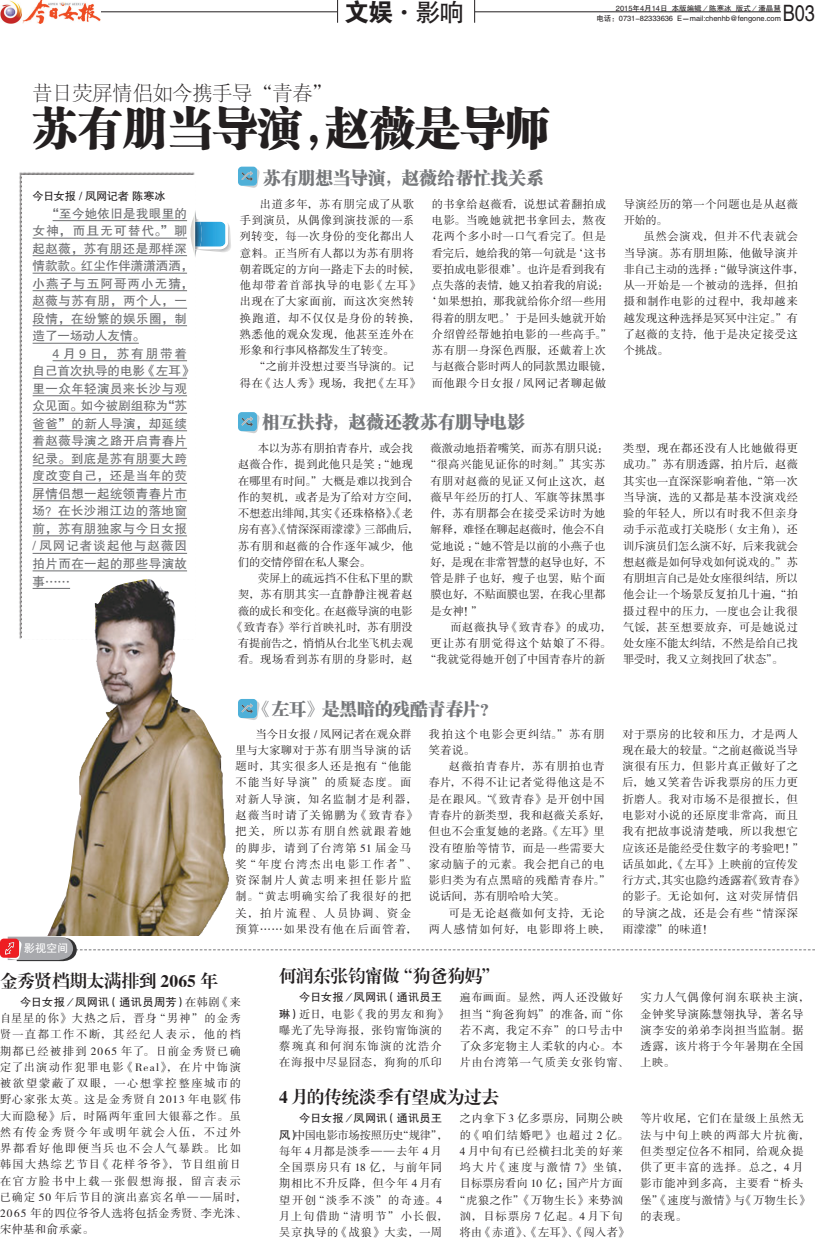
<style>
.page{position:relative;width:815px;height:1241px;background:#fff}
.page>*{position:absolute;margin:0;border:0;box-sizing:border-box;transform-origin:0 0}
.t1{font:45px "FZCSK GBK1 0";color:#231f20}
.t2{font:25px "FZHTJW GB1 0";color:#231f20}
.t3{font:22.62px "FZHTJW GB1 0";color:#231f20;scale:.8 1}
.t4{font:20px "FZSYJW GB1 0";color:#231f20}
.t5{font:17.5px "FZCSK GBK1 0";letter-spacing:.01em;color:#76787b}
.t6{font:17.5px "FZXBSJW GB1 0";letter-spacing:-.005em;color:#231f20}
.t7{font:12.5px/17.5px "FZHTJW GB1 0";letter-spacing:.035em;color:#6c6d70}
.t8{font:11.25px/16.2px "FZSSJW GB1 0";letter-spacing:.05em;color:#231f20}
.t9{font:11.25px/16.2px "FZSSJW GB1 0";letter-spacing:.115em;color:#231f20}
.t10{font:11.25px/16.2px "FZSSJW GB1 0";letter-spacing:.105em;color:#231f20}
.t11{font:11.25px/16.2px "FZSSJW GB1 0";letter-spacing:.02em;color:#231f20;text-align:center}
.t12{font:11.25px/16.2px "FZSSJW GB1 0";letter-spacing:.01em;color:#231f20}
.t13{font:11.25px/16.2px "FZSSJW GB1 0";color:#231f20;text-align:right}
.t14{font:11.25px "FZHTJW GB1 0";color:#231f20}
.t15{font:11.25px "FZSSJW GB1 0";letter-spacing:-.01em;color:#231f20}
.t16{font:11.25px/16.2px "FZSSJW GB1 0";letter-spacing:.095em;color:#231f20}
.t17{font:11.25px/16.2px "FZSSJW GB1 0";letter-spacing:.025em;color:#231f20}
.t18{font:11.25px/16.2px "FZSSJW GB1 0";letter-spacing:.08em;color:#231f20}
.t19{font:11.25px "FZSSJW GB1 0";letter-spacing:-.005em;color:#231f20}
.t20{font:11.25px "FZSSJW GB1 0";letter-spacing:-.02em;color:#231f20}
.t21{font:11.25px "FZSSJW GB1 0";letter-spacing:.085em;color:#231f20}
.t22{font:11.25px "FZHTJW GB1 0";letter-spacing:-.025em;color:#231f20}
.t23{font:11.25px "FZHTJW GB1 0";color:#fff}
.t24{font:7.5px "FZHTJW GB1 0";color:#231f20}
.s1{font-family:"FZDHTJW GB1 0"}
.s2{font-family:"FZSSK GBK1 0"}
.s3{font-family:"FZHTJW GB1 0"}
.s4{font-family:"FZSSJW GB1 0"}
</style>
<div class="page">
<div style="left:18px;top:172px;width:178px;height:468px;background:#231f20;opacity:.6"></div>
<hr style="left:36px;top:11px;width:745px;height:1px;background:#231f20">
<img style="left:1px;top:0;width:99px;height:23px">
<div style="left:337px;top:0;width:137px;height:24px;background:#fff"></div>
<svg style="left:337px;top:0;width:1px;height:23px"></svg>
<svg style="left:474px;top:0;width:1px;height:23px"></svg>
<svg style="left:0;top:936px;width:815px;height:24px"></svg>
<svg style="left:238px;top:167px;width:22px;height:21px"></svg>
<svg style="left:238px;top:412px;width:22px;height:21px"></svg>
<svg style="left:238px;top:699px;width:22px;height:21px"></svg>
<img style="left:45px;top:639px;width:184px;height:296px">
<svg style="left:21px;top:175px;width:210px;height:464px"></svg>
<img style="left:200px;top:221px;width:2px;height:26px">
<img style="left:195px;top:219px;width:5px;height:30px">
<h2 class="t2" style="left:344px;top:-1px;width:121px"><span class="s1">文娱</span>·影响</h2>
<h3 class="t4" style="left:33px;top:83px;width:302px">昔日荧屏情侣如今携手导“青春”</h3>
<h1 class="t1" style="left:33px;top:103px;width:519px">苏有朋当导演，赵薇是导师</h1>
<h3 class="t5" style="left:263px;top:168px;width:282px">苏有朋想当导演，赵薇给帮忙找关系</h3>
<p class="t24" style="left:616px;top:4px;width:166px">2015年4月14日 本版编辑／陈寒冰 版式／潘晶慧</p>
<h3 class="t3" style="left:783px;top:1px;width:42px">B03</h3>
<p class="t24" style="left:596px;top:14px;width:186px">电话：0731-82333636 E－mail:chenhb@fengone.com</p>
<p class="t22" style="left:33px;top:190px;width:135px">今日女报 / 凤网记者 陈寒冰</p>
<p class="t7" style="left:33px;top:205px;width:162px;text-indent:14px">“至今她依旧是我眼里的女神，而且无可替代。”聊起赵薇，苏有朋还是那样深情款款。红尘作伴潇潇洒洒，小燕子与五阿哥两小无猜，赵薇与苏有朋，两个人，一段情，在纷繁的娱乐圈，制造了一场动人友情。</p>
<p class="t7" style="left:33px;top:345px;width:162px;text-indent:20px">4 月 9 日，苏有朋带着自己首次执导的电影《左耳》里一众年轻演员来长沙与观众见面。如今被剧组称为“苏爸爸”的新人导演，却延续着赵薇导演之路开启青春片纪录。到底是苏有朋要大跨度改变自己，还是当年的荧屏情侣想一起统领青春片市场？在长沙湘江边的落地窗前，苏有朋独家与今日女报/ 凤网记者谈起他与赵薇因拍片而在一起的那些导演故事……</p>
<p class="t23" style="left:24px;top:942px;width:46px">影视空间</p>
<p class="t8" style="left:240px;top:196px;width:181px;text-indent:20px">出道多年，苏有朋完成了从歌手到演员，从偶像到演技派的一系列转变，每一次身份的变化都出人意料。正当所有人都以为苏有朋将朝着既定的方向一路走下去的时候，他却带着首部执导的电影《左耳》出现在了大家面前，而这次突然转换跑道，却不仅仅是身份的转换，熟悉他的观众发现，他甚至连外在形象和行事风格都发生了转变。</p>
<p class="t8" style="left:240px;top:359px;width:181px;text-indent:14px">“之前并没想过要当导演的。记得在《达人秀》现场，我把《左耳》</p>
<p class="t11" style="left:426px;top:196px;width:187px">的书拿给赵薇看，说想试着翻拍成电影。当晚她就把书拿回去，熬夜花两个多小时一口气看完了。但是看完后，她给我的第一句就是‘这书要拍成电影很难’。也许是看到我有点失落的表情，她又拍着我的肩说：‘如果想拍，那我就给你介绍一些用得着的朋友吧。’于是回头她就开始介绍曾经帮她拍电影的一些高手。”苏有朋一身深色西服，还戴着上次与赵薇合影时两人的同款黑边眼镜，而他跟今日女报 / 凤网记者聊起做</p>
<p class="t17" style="left:624px;top:196px;width:176px">导演经历的第一个问题也是从赵薇开始的。</p>
<p class="t8" style="left:624px;top:229px;width:181px;text-indent:20px">虽然会演戏，但并不代表就会当导演。苏有朋坦陈，他做导演并非自己主动的选择：“做导演这件事，从一开始是一个被动的选择，但拍摄和制作电影的过程中，我却越来越发现这种选择是冥冥中注定。”有了赵薇的支持，他于是决定接受这个挑战。</p>
<h3 class="t5" style="left:262px;top:411px;width:264px">相互扶持，赵薇还教苏有朋导电影</h3>
<p class="t12" style="left:238px;top:440px;width:182px;text-indent:20px">本以为苏有朋拍青春片，或会找赵薇合作，提到此他只是笑：“她现在哪里有时间。”大概是难以找到合作的契机，或者是为了给对方空间，不想惹出绯闻，其实《还珠格格》、《老房有喜》、《情深深雨<span class="s2">濛濛</span>》三部曲后，苏有朋和赵薇的合作逐年减少，他们的交情停留在私人聚会。</p>
<p class="t13" style="left:232px;top:570px;width:182px">荧屏上的疏远挡不住私下里的默<br>契，苏有朋其实一直静静注视着赵薇的成长和变化。在赵薇导演的电影《致青春》举行首映礼时，苏有朋没有提前告之，悄悄从台北坐飞机去观看。现场看到苏有朋的身影时，赵</p>
<p class="t19" style="left:431px;top:442px;width:179px">薇激动地捂着嘴笑，而苏有朋只说：</p>
<p class="t8" style="left:425px;top:457px;width:182px">“很高兴能见证你的时刻。”其实苏</p>
<p class="t8" style="left:431px;top:473px;width:176px">有朋对赵薇的见证又何止这次，赵</p>
<p class="t8" style="left:431px;top:489px;width:176px">薇早年经历的打人、军旗等抹黑事</p>
<p class="t8" style="left:431px;top:505px;width:176px">件，苏有朋都会在接受采访时为她</p>
<p class="t15" style="left:431px;top:523px;width:176px">解释，难怪在聊起赵薇时，他会不自</p>
<p class="t12" style="left:431px;top:538px;width:176px">觉地说：“她不管是以前的小燕子也</p>
<p class="t15" style="left:431px;top:556px;width:176px">好，是现在非常智慧的赵导也好，不</p>
<p class="t8" style="left:431px;top:570px;width:176px">管是胖子也好，瘦子也罢，贴个面</p>
<p class="t20" style="left:431px;top:588px;width:176px">膜也好，不贴面膜也罢，在我心里都</p>
<p class="t8" style="left:431px;top:603px;width:53px">是女神！”</p>
<p class="t8" style="left:451px;top:619px;width:162px">而赵薇执导《致青春》的成功，</p>
<p class="t21" style="left:431px;top:637px;width:182px">更让苏有朋觉得这个姑娘了不得。</p>
<p class="t12" style="left:425px;top:652px;width:182px">“我就觉得她开创了中国青春片的新</p>
<h3 class="t5" style="left:254px;top:698px;width:245px">《左耳》是黑暗的残酷青春片？</h3>
<p class="t10" style="left:236px;top:726px;width:183px;text-indent:20px">当今日女报 / 凤网记者在观众群里与大家聊对于苏有朋当导演的话题时，其实很多人还是抱有“他能不能当好导演”的质疑态度。面对新人导演，知名监制才是利器，赵薇当时请了关锦鹏为《致青春》把关，所以苏有朋自然就跟着她的脚步，请到了台湾第 51 届金马奖“年度台湾杰出电影工作者”、资深制片人黄志明来担任影片监制。“黄志明确实给了我很好的把关，拍片流程、人员协调、资金预算……如果没有他在后面管着，</p>
<p class="t18" style="left:429px;top:726px;width:177px">我拍这个电影会更纠结。”苏有朋笑着说。</p>
<p class="t8" style="left:429px;top:758px;width:183px;text-indent:20px">赵薇拍青春片，苏有朋拍也青春片，不得不让记者觉得他这是不是在跟风。“《致青春》是开创中国青春片的新类型，我和赵薇关系好，但也不会重复她的老路。《左耳》里没有堕胎等情节，而是一些需要大家动脑子的元素。我会把自己的电影归类为有点黑暗的残酷青春片。”说话间，苏有朋哈哈大笑。</p>
<p class="t16" style="left:429px;top:905px;width:183px;text-indent:20px">可是无论赵薇如何支持，无论两人感情如何好，电影即将上映，</p>
<p class="t8" style="left:623px;top:440px;width:176px;text-align:justify">类型，现在都还没有人比她做得更成功。”苏有朋透露，拍片后，赵薇其实也一直深深影响着他，“第一次当导演，选的又都是基本没演戏经验的年轻人，所以有时我不但亲身动手示范或打关晓彤（女主角），还训斥演员们怎么演不好，后来我就会想赵薇是如何导戏如何说戏的。”苏有朋坦言自己是处女座很纠结，所以他会让一个场景反复拍几十遍，“拍摄过程中的压力，一度也会让我很气馁，甚至想要放弃，可是她说过处女座不能太纠结，不然是给自己找罪受时，我又立刻找回了状态”。</p>
<p class="t8" style="left:622px;top:726px;width:183px">对于票房的比较和压力，才是两人现在最大的较量。“之前赵薇说当导演很有压力，但影片真正做好了之后，她又笑着告诉我票房的压力更折磨人。我对市场不是很擅长，但电影对小说的还原度非常高，而且我有把故事说清楚哦，所以我想它应该还是能经受住数字的考验吧！”话虽如此，《左耳》上映前的宣传发行方式，其实也隐约透露着《致青春》的影子。无论如何，这对荧屏情侣的导演之战，还是会有些“情深深雨<span class="s2">濛濛</span>”的味道！</p>
<h3 class="t6" style="left:0;top:971px;width:219px">金秀贤档期太满排到 2065 年</h3>
<h3 class="t6" style="left:279px;top:966px;width:221px">何润东张钧甯做“狗爸狗妈”</h3>
<p class="t14" style="left:299px;top:991px;width:144px">今日女报／凤网讯（通讯员王</p>
<p class="t8" style="left:279px;top:1005px;width:170px"><span class="s3">琳）</span>近日，电影《我的男友和狗》曝光了先导海报，张钧甯饰演的蔡琬真和何润东饰演的沈浩介在海报中尽显<span class="s2">囧</span>态，狗狗的爪印</p>
<p class="t8" style="left:460px;top:989px;width:170px">遍布画面。显然，两人还没做好担当“狗爸狗妈”的准备，而“你若不离，我定不弃”的口号击中了众多宠物主人柔软的内心。本片由台湾第一气质美女张钧甯、</p>
<p class="t8" style="left:641px;top:989px;width:170px">实力人气偶像何润东联袂主演，金钟奖导演陈慧翎执导，著名导演李安的弟弟李岗担当监制。据透露，该片将于今年暑期在全国上映。</p>
<p class="t14" style="left:20px;top:995px;width:222px">今日女报／凤网讯（通讯员周芳）<span class="s4">在韩剧《来</span></p>
<p class="t9" style="left:0;top:1010px;width:248px">自星星的你》大热之后，晋身“男神”的金秀贤一直都工作不断，其经纪人表示，他的档期都已经被排到 2065 年了。日前金秀贤已确定了出演动作犯罪电影《Real》，在片中饰演被欲望蒙蔽了双眼，一心想掌控整座城市的野心家张太英。这是金秀贤自 2013 年电影《伟大而隐秘》后，时隔两年重回大银幕之作。虽然有传金秀贤今年或明年就会入伍，不过外界都看好他即便当兵也不会人气暴跌。比如韩国大热综艺节目《花样爷爷》，节目组前日在官方脸书中上载一张假想海报，留言表示已确定 50 年后节目的演出嘉宾名单——届时，<br>2065 年的四位爷爷人选将包括金秀贤、李光洙、宋仲基和俞承豪。</p>
<h3 class="t6" style="left:279px;top:1086px;width:221px">4 月的传统淡季有望成为过去</h3>
<p class="t8" style="left:454px;top:1110px;width:176px;text-align:center">之内拿下 3 亿多票房，同期公映的《咱们结婚吧》也超过 2 亿。<br>4 月中旬有已经横扫北美的好莱坞大片《速度与激情 7》坐镇，目标票房看向 10 亿；国产片方面“虎狼之作”《万物生长》来势汹汹，目标票房 7 亿起。4 月下旬将由《赤道》、《左耳》、《闯入者》</p>
<p class="t8" style="left:641px;top:1110px;width:170px">等片收尾，它们在量级上虽然无法与中旬上映的两部大片抗衡，但类型定位各不相同，给观众提供了更丰富的选择。总之，4 月影市能冲到多高，主要看“桥头堡”《速度与激情》与《万物生长》的表现。</p>
<p class="t14" style="left:299px;top:1112px;width:144px">今日女报／凤网讯（通讯员王</p>
<p class="t8" style="left:279px;top:1127px;width:170px"><span class="s3">风）</span>中国电影市场按照历史“规律”，每年 4月都是淡季——去年 4 月全国票房只有 18 亿，与前年同期相比不升反降，但今年 4 月有望开创“淡季不淡”的奇迹。4月上旬借助“清明节”小长假，吴京执导的《战狼》大卖，一周</p>
</div>
